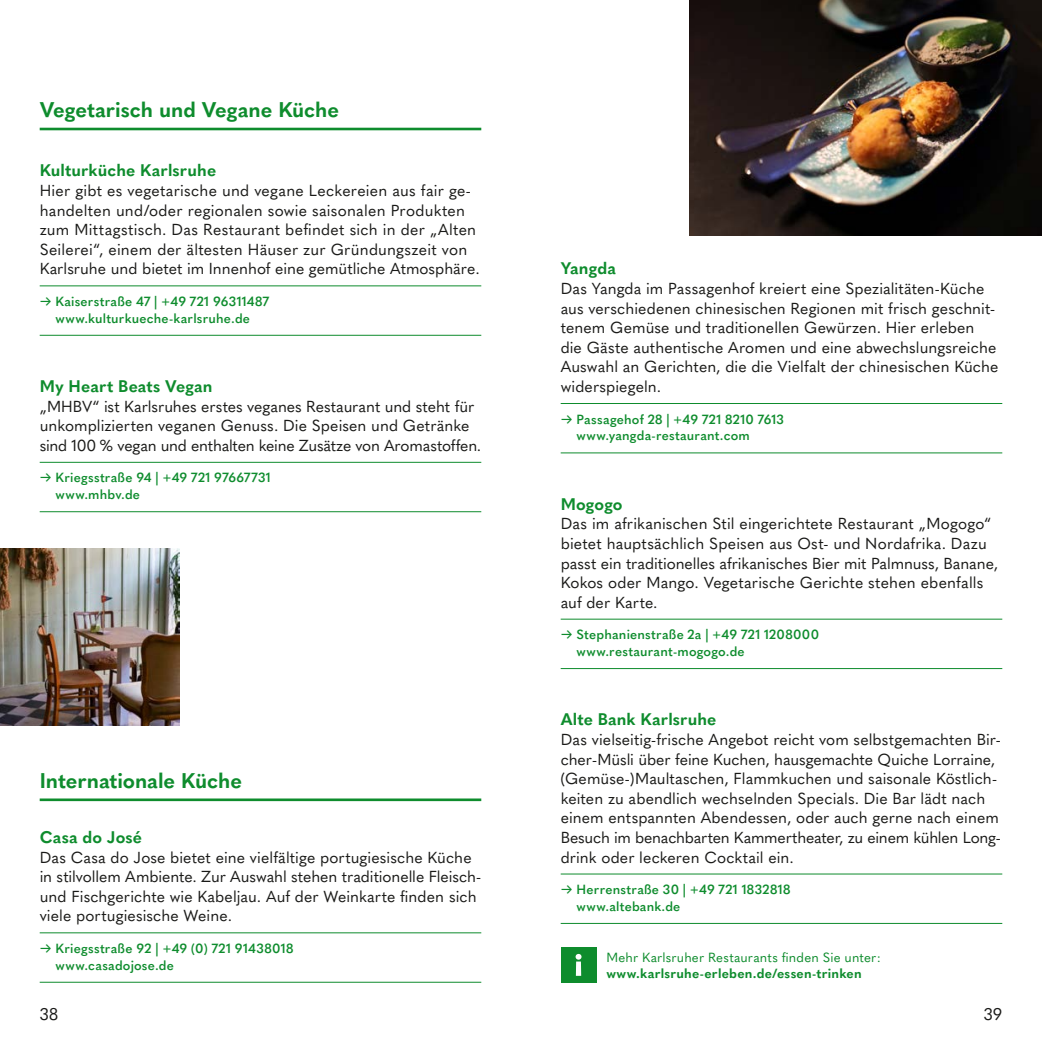
<style>
.page{position:relative;width:1042px;height:1042px;background:#fff}
.page>*{position:absolute;margin:0;border:0;box-sizing:border-box;transform-origin:0 0}
.t1{font:700 21px "Quasimoda";letter-spacing:-.005em;color:#0e8c2d}
.t2{font:700 16.62px "Quasimoda";letter-spacing:.01em;color:#0e8c2d}
.t3{font:16.62px "Quasimoda";color:#1a1a18}
.t4{font:15.75px/19.6px "Quasimoda";letter-spacing:.005em;color:#1a1a18}
.t5{font:600 13.12px/16.6px "Quasimoda";letter-spacing:.015em;color:#0e8c2d}
.t6{font:13.12px "Quasimoda";letter-spacing:.015em;color:#0e8c2d}
.t7{font:700 13.12px "Quasimoda";letter-spacing:.015em;color:#0e8c2d}
</style>
<div class="page">
<svg style="left:561px;top:947px;width:35px;height:35px"></svg>
<hr style="left:40px;top:286px;width:441px;height:1px;background:#0e8c2d">
<hr style="left:40px;top:335px;width:441px;height:1px;background:#0e8c2d">
<hr style="left:40px;top:462px;width:441px;height:1px;background:#0e8c2d">
<hr style="left:40px;top:511px;width:441px;height:1px;background:#0e8c2d">
<hr style="left:40px;top:128px;width:441px;height:2px;background:#0e8c2d">
<hr style="left:40px;top:932px;width:441px;height:1px;background:#0e8c2d">
<hr style="left:40px;top:982px;width:441px;height:1px;background:#0e8c2d">
<hr style="left:40px;top:798px;width:441px;height:3px;background:#0e8c2d">
<img style="left:690px;top:0;width:352px;height:235px">
<hr style="left:561px;top:403px;width:441px;height:1px;background:#0e8c2d">
<hr style="left:561px;top:452px;width:441px;height:1px;background:#0e8c2d">
<hr style="left:561px;top:619px;width:441px;height:1px;background:#0e8c2d">
<hr style="left:561px;top:668px;width:441px;height:1px;background:#0e8c2d">
<hr style="left:561px;top:874px;width:441px;height:1px;background:#0e8c2d">
<hr style="left:561px;top:923px;width:441px;height:1px;background:#0e8c2d">
<img style="left:0;top:549px;width:180px;height:176px">
<h1 class="t1" style="left:40px;top:94px;width:301px">Vegetarisch und Vegane Küche</h1>
<p class="t2" style="left:40px;top:158px;width:178px">Kulturküche Karlsruhe</p>
<p class="t4" style="left:40px;top:180px;width:441px">Hier gibt es vegetarische und vegane Leckereien aus fair ge&shy;handelten und/oder regionalen sowie saisonalen Produkten zum Mittagstisch. Das Restaurant befindet sich in der „Alten Seilerei“, einem der ältesten Häuser zur Gründungszeit von Karlsruhe und bietet im Innenhof eine gemütliche Atmosphäre.</p>
<p class="t5" style="left:40px;top:292px;width:231px;text-align:center">→ Kaiserstraße 47 | +49 721 96311487 www.kulturkueche-karlsruhe.de</p>
<p class="t2" style="left:40px;top:373px;width:174px">My Heart Beats Vegan</p>
<p class="t4" style="left:40px;top:395px;width:443px">„MHBV“ ist Karlsruhes erstes veganes Restaurant und steht für unkomplizierten veganen Genuss. Die Speisen und Getränke sind 100 % vegan und enthalten keine Zusätze von Aromastoffen.</p>
<p class="t5" style="left:56px;top:468px;width:217px;text-indent:-16px">→ Kriegsstraße 94 | +49 721 97667731 www.mhbv.de</p>
<p class="t2" style="left:561px;top:256px;width:57px">Yangda</p>
<p class="t4" style="left:561px;top:278px;width:439px">Das Yangda im Passagenhof kreiert eine Spezialitäten-Küche aus verschiedenen chinesischen Regionen mit frisch geschnit&shy;tenem Gemüse und traditionellen Gewürzen. Hier erleben die Gäste authentische Aromen und eine abwechslungsreiche Auswahl an Gerichten, die die Vielfalt der chinesischen Küche widerspiegeln.</p>
<p class="t5" style="left:576px;top:410px;width:209px;text-indent:-16px">→ Passagehof 28 | +49 721 8210 7613 www.yangda-restaurant.com</p>
<p class="t2" style="left:561px;top:491px;width:63px">Mogogo</p>
<p class="t4" style="left:561px;top:513px;width:439px">Das im afrikanischen Stil eingerichtete Restaurant „Mogogo“ bietet hauptsächlich Speisen aus Ost- und Nordafrika. Dazu passt ein traditionelles afrikanisches Bier mit Palmnuss, Banane, Kokos oder Mango. Vegetarische Gerichte stehen ebenfalls auf der Karte.</p>
<p class="t5" style="left:576px;top:625px;width:244px;text-indent:-16px">→ Stephanienstraße 2a | +49 721 1208000 www.restaurant-mogogo.de</p>
<p class="t2" style="left:561px;top:706px;width:157px">Alte Bank Karlsruhe</p>
<p class="t4" style="left:561px;top:728px;width:442px">Das vielseitig-frische Angebot reicht vom selbstgemachten Bir&shy;cher-Müsli über feine Kuchen, hausgemachte Quiche Lorraine, (Gemüse-)Maultaschen, Flammkuchen und saisonale Köstlich&shy;keiten zu abendlich wechselnden Specials. Die Bar lädt nach einem entspannten Abendessen, oder auch gerne nach einem Besuch im benachbarten Kammertheater, zu einem kühlen Long&shy;drink oder leckeren Cocktail ein.</p>
<p class="t5" style="left:576px;top:880px;width:215px;text-indent:-16px">→ Herrenstraße 30 | +49 721 1832818 www.altebank.de</p>
<h1 class="t1" style="left:40px;top:764px;width:204px">Internationale Küche</h1>
<p class="t2" style="left:40px;top:824px;width:104px">Casa do José</p>
<p class="t4" style="left:40px;top:846px;width:443px">Das Casa do Jose bietet eine vielfältige portugiesische Küche in stilvollem Ambiente. Zur Auswahl stehen traditionelle Fleisch&shy;und Fischgerichte wie Kabeljau. Auf der Weinkarte finden sich viele portugiesische Weine.</p>
<p class="t5" style="left:56px;top:939px;width:239px;text-indent:-16px">→ Kriegsstraße 92 | +49 (0) 721 91438018 www.casadojose.de</p>
<p class="t6" style="left:606px;top:947px;width:276px">Mehr Karlsruher Restaurants finden Sie unter:</p>
<p class="t7" style="left:606px;top:963px;width:257px">www.karlsruhe-erleben.de/essen-trinken</p>
<p class="t3" style="left:40px;top:1001px;width:20px">38</p>
<p class="t3" style="left:983px;top:1001px;width:20px">39</p>
</div>
